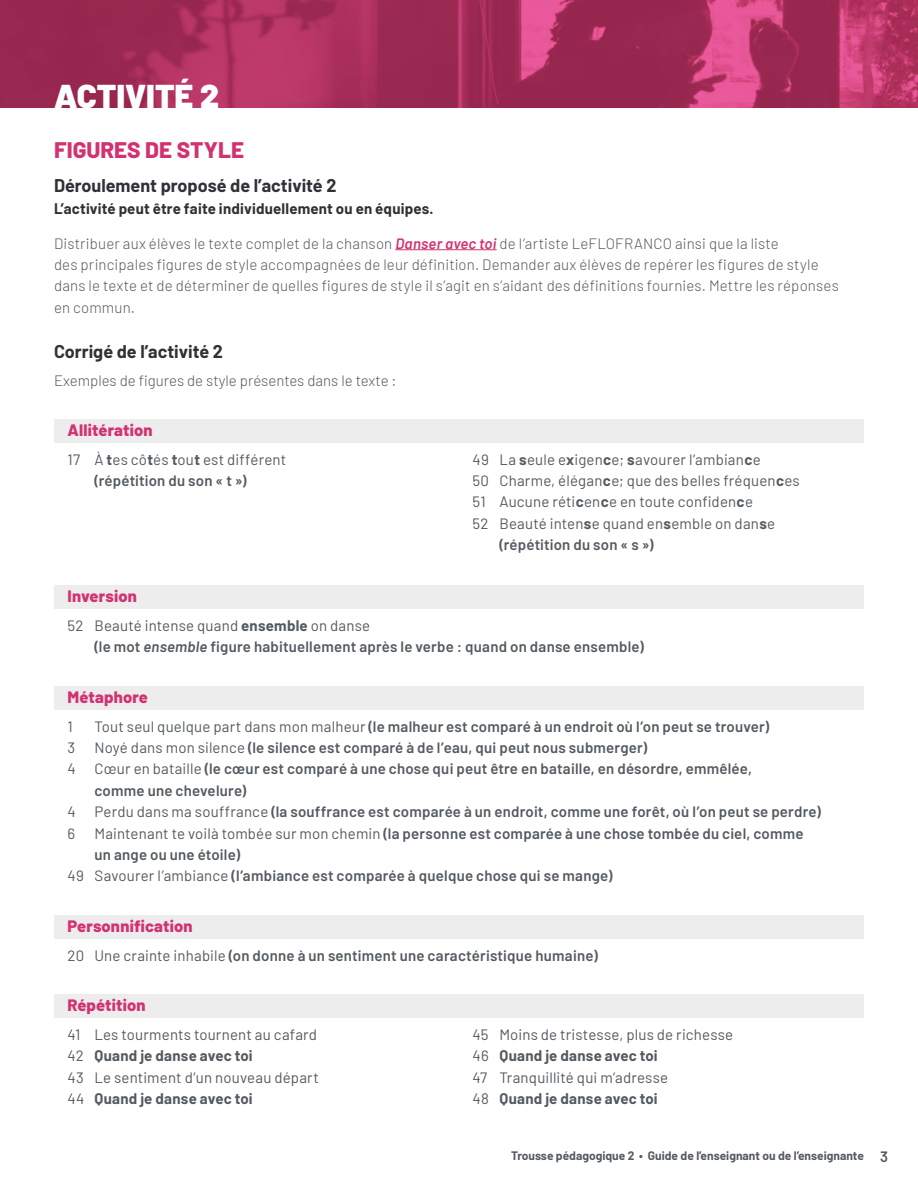
<style>
.page{position:relative;width:918px;height:1188px;background:#fff}
.page>*{position:absolute;margin:0;border:0;box-sizing:border-box;transform-origin:0 0}
.t1{font:900 33px "Barlow";color:#fff}
.t2{font:800 22.5px "Barlow";color:#d23272}
.t3{font:700 18px "Barlow";color:#323036}
.texte_courant{font:800 16.5px "Barlow";letter-spacing:.01em;color:#d23272}
.réponses_figures_style{font:600 15px/21.3px "Barlow";letter-spacing:.015em;color:#545a60}
.réponses_figures_style-2{font:15px/21.5px "Barlow";letter-spacing:.01em;color:#545a60}
.t4{font:300 15px/21.3px "Barlow";letter-spacing:.01em;color:#545a60}
.t5{font:700 15px "Barlow";letter-spacing:.015em;color:#323036}
.t6{font:700 12px "Barlow";color:#545a60}
.s1{font-weight:600;font-style:italic;color:#d23272}
.s2{font-weight:700}
.s3{font-weight:600}
.s4{font-weight:400}
.s5{font-style:italic}
.s6{font-weight:600;font-size:15px}
</style>
<div class="page">
<div style="left:54px;top:419px;width:810px;height:24px;background:#eeedee"></div>
<div style="left:54px;top:585px;width:810px;height:24px;background:#eeedee"></div>
<div style="left:54px;top:686px;width:810px;height:24px;background:#eeedee"></div>
<div style="left:54px;top:915px;width:810px;height:24px;background:#eeedee"></div>
<div style="left:54px;top:994px;width:810px;height:24px;background:#eeedee"></div>
<img style="left:0;top:0;width:918px;height:108px">
<hr style="left:395px;top:249px;width:102px;height:1px;background:#d23272">
<h1 class="t1" style="left:54px;top:71px;width:167px">ACTIVITÉ 2</h1>
<h2 class="t2" style="left:54px;top:133px;width:192px">FIGURES DE STYLE</h2>
<h3 class="t3" style="left:54px;top:173px;width:284px">Déroulement proposé de l’activité 2</h3>
<h3 class="t5" style="left:54px;top:197px;width:381px">L’activité peut être faite individuellement ou en équipes.</h3>
<h3 class="t4" style="left:54px;top:231px;width:786px">Distribuer aux élèves le texte complet de la chanson <span class="s1">Danser avec toi</span> de l’artiste LeFLOFRANCO ainsi que la liste<br>des principales figures de style accompagnées de leur définition. Demander aux élèves de repérer les figures de style dans le texte et de déterminer de quelles figures de style il s’agit en s’aidant des définitions fournies. Mettre les réponses en commun.</h3>
<h2 class="t3" style="left:54px;top:338px;width:170px">Corrigé de l’activité 2</h2>
<h2 class="t4" style="left:54px;top:369px;width:344px">Exemples de figures de style présentes dans le texte :</h2>
<p class="texte_courant" style="left:68px;top:418px;width:87px">Allitération</p>
<p class="réponses_figures_style-2" style="left:94px;top:447px;width:193px;text-indent:-27px">17 À <span class="s2">t</span>es cô<span class="s2">t</span>és <span class="s2">t</span>ou<span class="s2">t</span> est différent <span class="s3">(répétition du son « t »)</span></p>
<p class="réponses_figures_style-2" style="left:472px;top:447px;width:290px">49 La <span class="s2">s</span>eule e<span class="s2">x</span>igen<span class="s2">c</span>e; <span class="s2">s</span>avourer l’ambian<span class="s2">c</span>e</p>
<p class="réponses_figures_style-2" style="left:472px;top:469px;width:329px">50 Charme, élégan<span class="s2">c</span>e; que des belles fréquen<span class="s2">c</span>es</p>
<p class="réponses_figures_style-2" style="left:472px;top:490px;width:282px">51 Aucune réti<span class="s2">c</span>en<span class="s2">c</span>e en toute confiden<span class="s2">c</span>e</p>
<p class="réponses_figures_style-2" style="left:472px;top:511px;width:304px">52 Beauté inten<span class="s2">s</span>e quand en<span class="s2">s</span>emble on dan<span class="s2">s</span>e</p>
<p class="réponses_figures_style" style="left:500px;top:533px;width:156px">(répétition du son « s »)</p>
<p class="texte_courant" style="left:68px;top:584px;width:71px">Inversion</p>
<p class="réponses_figures_style" style="left:94px;top:614px;width:551px;text-indent:-27px"><span class="s4">52 Beauté intense quand</span> <span class="s2">ensemble</span> <span class="s4">on danse<br></span>(le mot <span class="s5">ensemble</span> figure habituellement après le verbe : quand on danse ensemble)</p>
<p class="texte_courant" style="left:68px;top:685px;width:82px">Métaphore</p>
<p class="réponses_figures_style-2" style="left:68px;top:714px;width:7px">1</p>
<p class="réponses_figures_style" style="left:94px;top:714px;width:676px"><span class="s4">Tout seul quelque part dans mon malheur</span> (le malheur est comparé à un endroit où l’on peut se trouver)</p>
<p class="réponses_figures_style-2" style="left:68px;top:736px;width:9px">3</p>
<p class="réponses_figures_style" style="left:94px;top:736px;width:554px"><span class="s4">Noyé dans mon silence</span> (le silence est comparé à de l’eau, qui peut nous submerger)</p>
<p class="réponses_figures_style" style="left:68px;top:757px;width:686px"><span class="s4">4 Cœur en bataille</span> (le cœur est comparé à une chose qui peut être en bataille, en désordre, emmêlée,</p>
<p class="réponses_figures_style" style="left:94px;top:779px;width:153px">comme une chevelure)</p>
<p class="réponses_figures_style" style="left:68px;top:800px;width:755px"><span class="s4">4 Perdu dans ma souffrance</span> (la souffrance est comparée à un endroit, comme une forêt, où l’on peut se perdre)</p>
<p class="réponses_figures_style-2" style="left:68px;top:821px;width:9px">6</p>
<p class="réponses_figures_style" style="left:94px;top:821px;width:711px"><span class="s4">Maintenant te voilà tombée sur mon chemin</span> (la personne est comparée à une chose tombée du ciel, comme</p>
<p class="réponses_figures_style" style="left:94px;top:843px;width:147px">un ange ou une étoile)</p>
<p class="réponses_figures_style" style="left:68px;top:864px;width:547px"><span class="s4">49 Savourer l’ambiance</span> (l’ambiance est comparée à quelque chose qui se mange)</p>
<p class="texte_courant" style="left:68px;top:914px;width:127px">Personnification</p>
<p class="réponses_figures_style" style="left:68px;top:943px;width:532px"><span class="s4">20 Une crainte inhabile</span> (on donne à un sentiment une caractéristique humaine)</p>
<p class="texte_courant" style="left:68px;top:993px;width:80px">Répétition</p>
<p class="réponses_figures_style-2" style="left:68px;top:1023px;width:253px">41 Les tourments tournent au cafard<br>42 <span class="s2">Quand je danse avec toi<br></span>43 Le sentiment d’un nouveau départ<br>44 <span class="s2">Quand je danse avec toi</span></p>
<p class="réponses_figures_style-2" style="left:472px;top:1023px;width:262px">45 Moins de tristesse, plus de richesse<br>46 <span class="s2">Quand je danse avec toi<br></span>47 Tranquillité qui m’adresse<br>48 <span class="s2">Quand je danse avec toi</span></p>
<p class="t6" style="left:511px;top:1147px;width:379px">Trousse pédagogique 2 • Guide de l’enseignant ou de l’enseignante <span class="s6">3</span></p>
</div>
